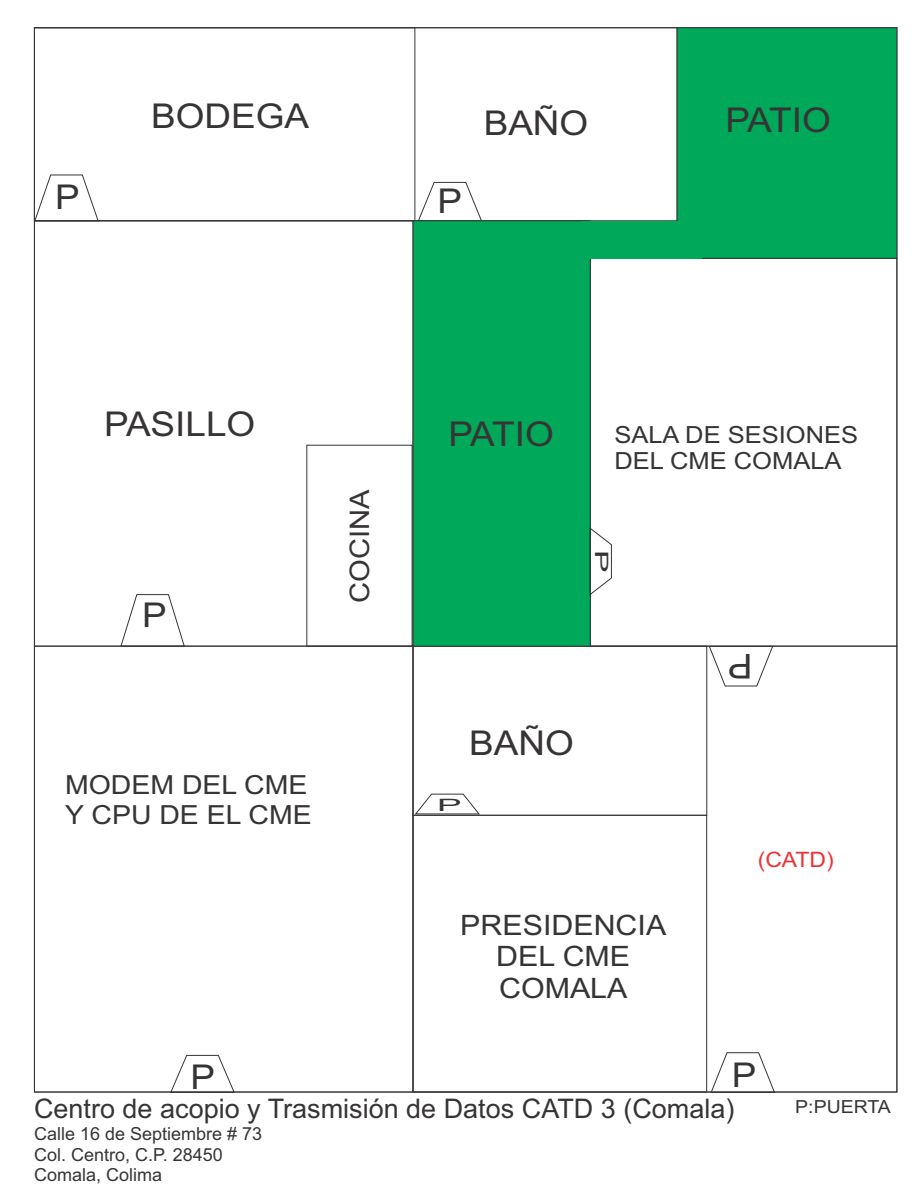
<style>
.page{position:relative;width:918px;height:1188px;background:#fff}
.page>*{position:absolute;margin:0;border:0;box-sizing:border-box;transform-origin:0 0}
.t1{font:34.2px "Arial";color:#373435;scale:1.08 1}
.t2{font:28.05px/31.3px "Arial";color:#373435;text-align:center;scale:1.08 1}
.t3{font:27px "Arial";color:#373435}
.t4{font:27px "Arial";color:#373435;scale:1.08 1}
.t5{font:26.25px/29.4px "Arial";color:#373435;scale:1.08 1}
.t6{font:23.55px/26.4px "Arial";color:#373435;scale:1.08 1}
.t7{font:21.3px "Arial";color:#ed3237;scale:1.08 1}
.t8{font:18.45px "Arial";color:#373435;scale:1.85 1}
.t9{font:18px/20.1px "Arial";color:#373435}
.t10{font:18px "Arial";color:#373435;scale:1.08 1}
.t11{font:17.1px "Arial";color:#373435;scale:2.16 1}
</style>
<div class="page">
<div style="left:413px;top:646px;width:294px;height:170px;border:1px solid #373435"></div>
<svg style="left:170px;top:1054px;width:65px;height:39px"></svg>
<svg style="left:121px;top:594px;width:64px;height:51px"></svg>
<div style="left:413px;top:815px;width:294px;height:277px;border:1px solid #373435"></div>
<svg style="left:710px;top:1052px;width:66px;height:41px"></svg>
<svg style="left:34px;top:174px;width:65px;height:48px"></svg>
<div style="left:34px;top:27px;width:381px;height:194px;border:1px solid #373435"></div>
<svg style="left:418px;top:181px;width:64px;height:39px"></svg>
<svg style="left:414px;top:793px;width:67px;height:22px"></svg>
<div style="left:412px;top:220px;width:179px;height:427px;background:#00a859"></div>
<div style="left:676px;top:27px;width:222px;height:232px;background:#00a859"></div>
<div style="left:581px;top:221px;width:120px;height:37px;background:#00a859"></div>
<svg style="left:589px;top:526px;width:23px;height:70px"></svg>
<svg style="left:708px;top:646px;width:66px;height:41px"></svg>
<div style="left:306px;top:445px;width:107px;height:202px;border:1px solid #373435"></div>
<h1 class="t1" style="left:55px;top:184px;width:24px">P</h1>
<h1 class="t1" style="left:151px;top:103px;width:148px">BODEGA</h1>
<h1 class="t1" style="left:484px;top:110px;width:98px">BAÑO</h1>
<h1 class="t1" style="left:438px;top:188px;width:24px">P</h1>
<h1 class="t1" style="left:725px;top:107px;width:99px">PATIO</h1>
<h1 class="t1" style="left:104px;top:411px;width:142px">PASILLO</h1>
<h1 class="t1" style="left:142px;top:602px;width:24px">P</h1>
<h3 class="t4" style="left:349px;top:603px;width:107px;rotate:-90deg">COCINA</h3>
<h3 class="t5" style="left:65px;top:773px;width:230px">MODEM DEL CME<br>Y CPU DE EL CME</h3>
<h1 class="t1" style="left:448px;top:421px;width:99px">PATIO</h1>
<h3 class="t6" style="left:614px;top:423px;width:227px">SALA DE SESIONES<br>DEL CME COMALA</h3>
<p class="t8" style="left:609px;top:550px;width:14px;rotate:90deg">P</p>
<h1 class="t1" style="left:469px;top:730px;width:98px">BAÑO</h1>
<p class="t11" style="left:437px;top:798px;width:13px">P</p>
<h1 class="t1" style="left:753px;top:679px;width:24px;rotate:-180deg">P</h1>
<p class="t7" style="left:758px;top:851px;width:72px">(CATD)</p>
<h1 class="t1" style="left:191px;top:1064px;width:24px">P</h1>
<h2 class="t2" style="left:460px;top:912px;width:192px">PRESIDENCIA<br>DEL CME<br>COMALA</h2>
<h1 class="t1" style="left:732px;top:1063px;width:24px">P</h1>
<h3 class="t3" style="left:34px;top:1099px;width:702px">Centro de acopio y Trasmisión de Datos CATD 3 (Comala)</h3>
<p class="t10" style="left:795px;top:1100px;width:90px">P:PUERTA</p>
<p class="t9" style="left:34px;top:1126px;width:230px">Calle 16 de Septiembre # 73<br>Col. Centro, C.P. 28450<br>Comala, Colima</p>
</div>
